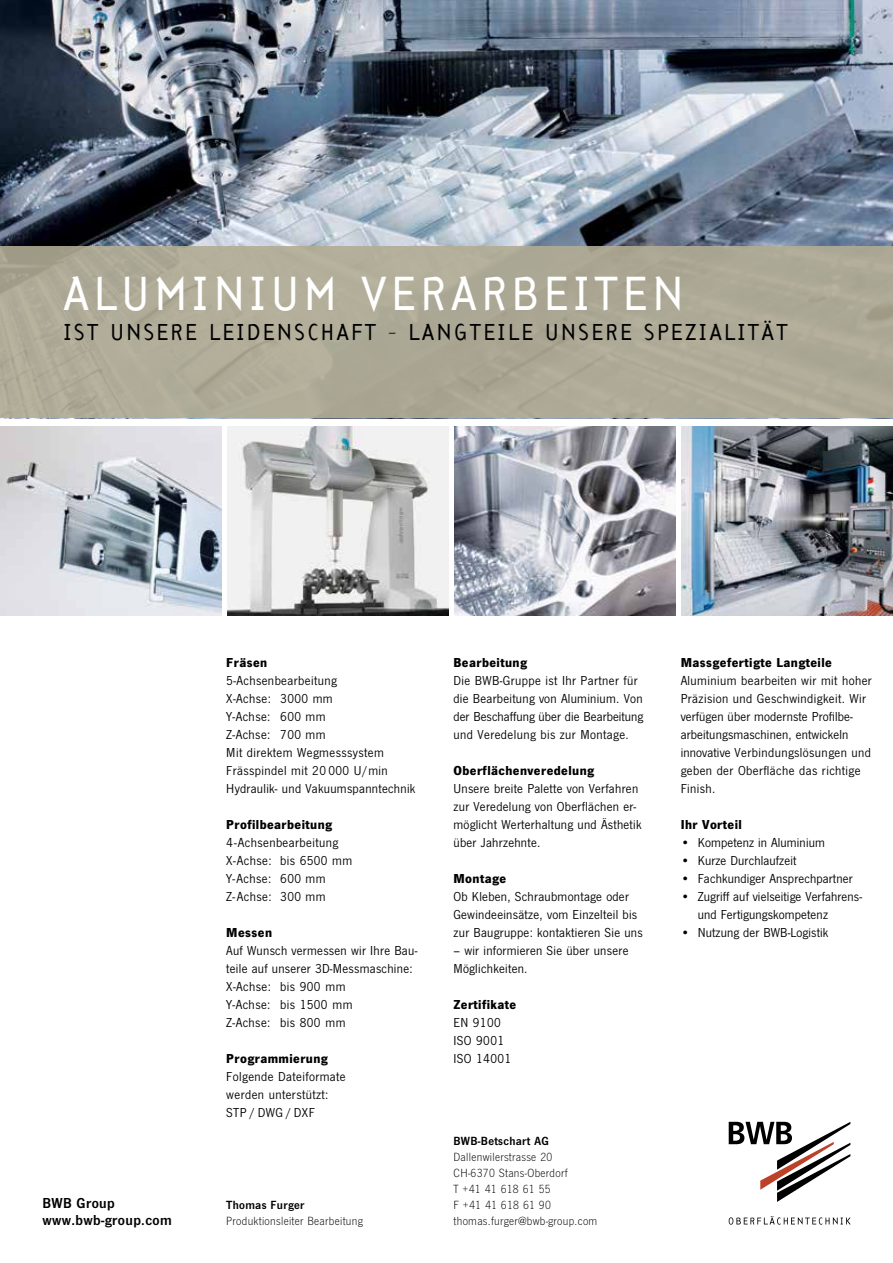
<style>
.page{position:relative;width:893px;height:1263px;background:#fff}
.page>*{position:absolute;margin:0;border:0;box-sizing:border-box;transform-origin:0 0}
.t1{font:46.65px "Arbitrary";letter-spacing:.125em;color:#fff}
.t2{font:22.5px "Arbitrary";letter-spacing:.125em;color:#000}
.t3{font:600 15px/17px "News Got T";letter-spacing:.025em;color:#000}
.t4{font:13.5px/18px "News Got T";letter-spacing:.02em;color:#000}
.t5{font:700 13.5px "News Got T";letter-spacing:.03em;color:#000}
.t6{font:12.3px/15.9px "News Got T Ligh";letter-spacing:.025em;color:#000}
.t7{font:600 12.3px "News Got T";letter-spacing:.025em;color:#000}
</style>
<div class="page">
<svg style="left:729px;top:1122px;width:121px;height:80px"></svg>
<svg style="left:729px;top:1216px;width:122px;height:9px"></svg>
<img style="left:0;top:0;width:893px;height:247px">
<div style="left:0;top:247px;width:893px;height:171px;background:#b2ac94"></div>
<img style="left:0;top:426px;width:893px;height:190px">
<hr style="left:449px;top:422px;width:4px;height:199px;background:#fff">
<div style="left:676px;top:422px;width:5px;height:199px;background:#fff"></div>
<hr style="left:222px;top:422px;width:4px;height:199px;background:#fff">
<h1 class="t1" style="left:64px;top:264px;width:621px">ALUMINIUM VERARBEITEN</h1>
<h2 class="t2" style="left:64px;top:318px;width:725px">IST UNSERE LEIDENSCHAFT – LANGTEILE UNSERE SPEZIALITÄT</h2>
<p class="t3" style="left:42px;top:1194px;width:131px">BWB Group www.bwb-group.com</p>
<p class="t5" style="left:226px;top:654px;width:43px">Fräsen</p>
<p class="t4" style="left:226px;top:671px;width:191px">5-Achsenbearbeitung<br>X-Achse: 3000 mm<br>Y-Achse: 600 mm<br>Z-Achse: 700 mm<br>Mit direktem Wegmesssystem<br>Frässpindel mit 20 000 U/min<br>Hydraulik- und Vakuumspanntechnik</p>
<p class="t5" style="left:226px;top:816px;width:107px">Profilbearbeitung</p>
<p class="t4" style="left:226px;top:833px;width:127px">4-Achsenbearbeitung<br>X-Achse: bis 6500 mm<br>Y-Achse: 600 mm<br>Z-Achse: 300 mm</p>
<p class="t5" style="left:226px;top:924px;width:47px">Messen</p>
<p class="t4" style="left:226px;top:941px;width:193px">Auf Wunsch vermessen wir Ihre Bau&shy;teile auf unserer 3D-Messmaschine:<br>X-Achse: bis 900 mm<br>Y-Achse: bis 1500 mm<br>Z-Achse: bis 800 mm</p>
<p class="t5" style="left:226px;top:1050px;width:103px">Programmierung</p>
<p class="t4" style="left:226px;top:1067px;width:121px">Folgende Dateiformate werden unterstützt:<br>STP / DWG / DXF</p>
<p class="t7" style="left:226px;top:1197px;width:80px">Thomas Furger</p>
<p class="t6" style="left:226px;top:1212px;width:138px">Produktionsleiter Bearbeitung</p>
<p class="t5" style="left:453px;top:654px;width:75px">Bearbeitung</p>
<p class="t4" style="left:453px;top:671px;width:191px">Die BWB-Gruppe ist Ihr Partner für die Bearbeitung von Aluminium. Von der Beschaffung über die Bearbeitung und Veredelung bis zur Montage.</p>
<p class="t5" style="left:453px;top:762px;width:142px">Oberflächenveredelung</p>
<p class="t4" style="left:453px;top:779px;width:190px">Unsere breite Palette von Verfahren zur Veredelung von Oberflächen er&shy;möglicht Werterhaltung und Ästhetik über Jahrzehnte.</p>
<p class="t5" style="left:453px;top:870px;width:54px">Montage</p>
<p class="t4" style="left:453px;top:887px;width:191px">Ob Kleben, Schraubmontage oder<br>Gewindeeinsätze, vom Einzelteil bis zur Baugruppe: kontaktieren Sie uns</p>
<p class="t4" style="left:453px;top:941px;width:177px">– wir informieren Sie über unsere<br>Möglichkeiten.</p>
<p class="t5" style="left:453px;top:996px;width:64px">Zertifikate</p>
<p class="t4" style="left:453px;top:1013px;width:59px">EN 9100<br>ISO 9001<br>ISO 14001</p>
<p class="t7" style="left:453px;top:1134px;width:97px">BWB-Betschart AG</p>
<p class="t6" style="left:453px;top:1148px;width:145px">Dallenwilerstrasse 20<br>CH-6370 Stans-Oberdorf<br>T +41 41 618 61 55<br>F +41 41 618 61 90 thomas.furger@bwb-group.com</p>
<p class="t5" style="left:681px;top:654px;width:153px">Massgefertigte Langteile</p>
<p class="t4" style="left:681px;top:671px;width:193px">Aluminium bearbeiten wir mit hoher<br>Präzision und Geschwindigkeit. Wir verfügen über modernste Profilbe&shy;arbeitungsmaschinen, entwickeln innovative Verbindungslösungen und geben der Oberfläche das richtige<br>Finish.</p>
<p class="t5" style="left:681px;top:816px;width:63px">Ihr Vorteil</p>
<p class="t4" style="left:681px;top:833px;width:146px">• Kompetenz in Aluminium</p>
<p class="t4" style="left:681px;top:851px;width:117px">• Kurze Durchlaufzeit</p>
<p class="t4" style="left:681px;top:869px;width:174px">• Fachkundiger Ansprechpartner</p>
<p class="t4" style="left:698px;top:887px;width:166px;text-indent:-17px">• Zugriff auf vielseitige Verfahrens&shy;und Fertigungskompetenz</p>
<p class="t4" style="left:681px;top:923px;width:149px">• Nutzung der BWB-Logistik</p>
</div>
